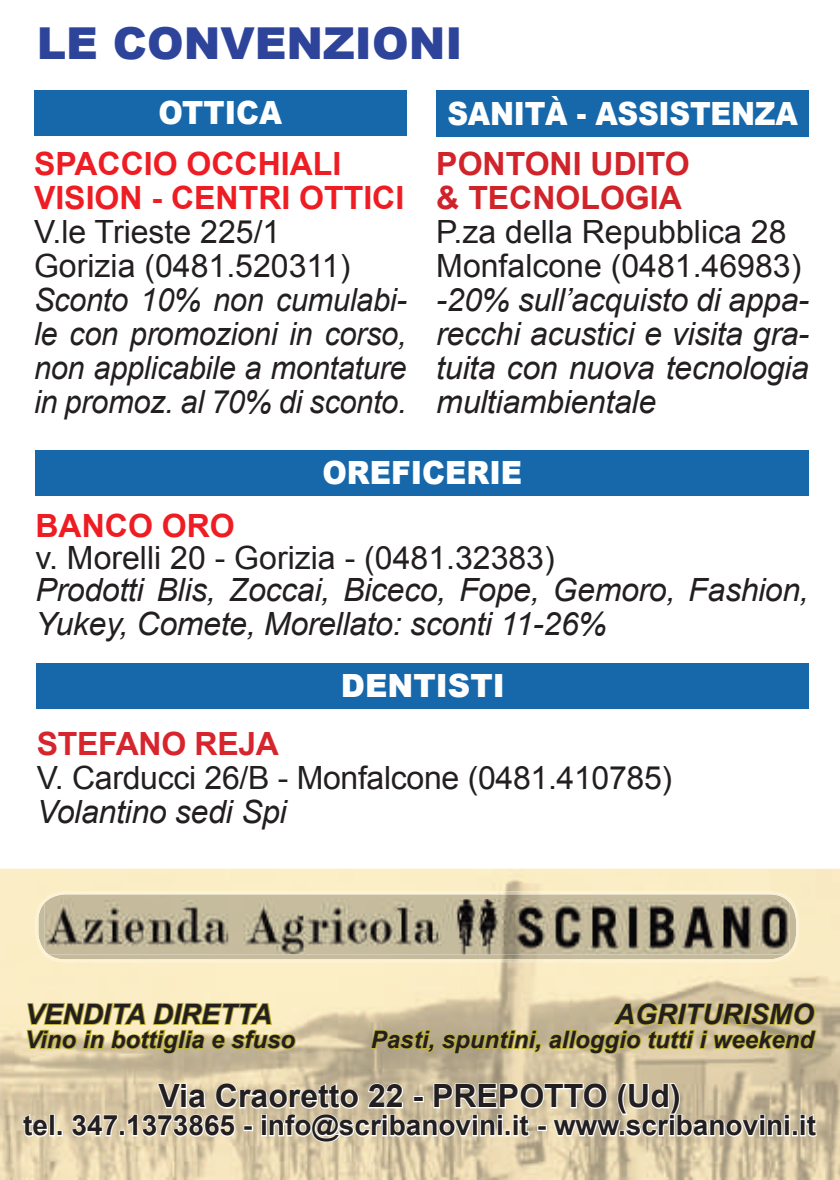
<style>
.page{position:relative;width:840px;height:1180px;background:#fff}
.page>*{position:absolute;margin:0;border:0;box-sizing:border-box;transform-origin:0 0}
.t1{font:900 44px "Arial";color:#2d449a}
.t2{font:italic 32px/34px "Arial";letter-spacing:-.01em;color:#231f20}
.t3{font:32px/34px "Arial";color:#231f20}
.t4{font:italic 32px/34px "Arial";letter-spacing:-.01em;color:#231f20;text-align:justify;scale:.96 1}
.t5{font:700 32px/34px "Arial";color:#ee1d23}
.t6{font:700 32px "Arial";color:#231f20}
.t7{font:700 32px/34px "Arial";color:#d1232a}
.t8{font:900 32px "Arial";color:#fff;scale:.9 1}
.t9{font:900 32px "Arial";color:#fff;scale:.92 1}
.t10{font:700 32px "Arial";letter-spacing:-.01em;color:#d7252e}
.t11{font:900 32px "Arial";color:#fff}
.t12{font:700 28px "Arial";color:#231f20}
.t13{font:italic 700 28px "Arial";color:#231f20}
.t14{font:italic 700 24px "Arial";color:#231f20}
</style>
<div class="page">
<div style="left:35px;top:450px;width:773px;height:45px;background:#1768aa"></div>
<div style="left:37px;top:663px;width:771px;height:45px;background:#1768aa"></div>
<div style="left:34px;top:90px;width:372px;height:45px;background:#1768aa"></div>
<div style="left:436px;top:90px;width:372px;height:47px;background:#1768aa"></div>
<img style="left:0;top:868px;width:839px;height:311px">
<svg style="left:25px;top:1001px;width:272px;height:62px;background:#dbcd8d"></svg>
<img style="left:35px;top:891px;width:763px;height:71px">
<svg style="left:369px;top:989px;width:448px;height:74px;background:#cdbf8c"></svg>
<svg style="left:22px;top:1112px;width:27px;height:26px"></svg>
<div style="left:49px;top:1114px;width:6px;height:22px;border:2px solid #fff"></div>
<svg style="left:57px;top:1130px;width:6px;height:6px"></svg>
<svg style="left:70px;top:1081px;width:747px;height:62px"></svg>
<h1 class="t1" style="left:37px;top:11px;width:427px">LE CONVENZIONI</h1>
<p class="t9" style="left:158px;top:89px;width:136px">OTTICA</p>
<p class="t5" style="left:34px;top:148px;width:371px">SPACCIO OCCHIALI<br>VISION - CENTRI OTTICI</p>
<p class="t3" style="left:34px;top:215px;width:318px">V.le Trieste 225/1<br>Gorizia (0481.520311)</p>
<p class="t4" style="left:34px;top:283px;width:389px">Sconto 10% non cumulabi&shy;le con promozioni in corso, non applicabile a montature in promoz. al 70% di sconto.</p>
<p class="t8" style="left:447px;top:90px;width:390px">SANITÀ - ASSISTENZA</p>
<p class="t7" style="left:436px;top:148px;width:255px">PONTONI UDITO &amp; TECNOLOGIA</p>
<p class="t3" style="left:436px;top:215px;width:366px">P.za della Repubblica 28<br>Monfalcone (0481.46983)</p>
<p class="t2" style="left:436px;top:283px;width:374px;text-align:justify">-20% sull’acquisto di appa&shy;recchi acustici e visita gra&shy;tuita con nuova tecnologia multiambientale</p>
<p class="t9" style="left:322px;top:449px;width:218px">OREFICERIE</p>
<p class="t5" style="left:35px;top:509px;width:201px">BANCO ORO</p>
<p class="t3" style="left:35px;top:540px;width:520px">v. Morelli 20 - Gorizia - (0481.32383)</p>
<p class="t2" style="left:35px;top:573px;width:774px">Prodotti Blis, Zoccai, Biceco, Fope, Gemoro, Fashion,<br>Yukey, Comete, Morellato: sconti 11-26%</p>
<p class="t11" style="left:341px;top:662px;width:165px">DENTISTI</p>
<p class="t10" style="left:37px;top:722px;width:243px">STEFANO REJA</p>
<p class="t3" style="left:37px;top:760px;width:636px">V. Carducci 26/B - Monfalcone (0481.410785)</p>
<p class="t2" style="left:37px;top:794px;width:251px">Volantino sedi Spi</p>
<p class="t13" style="left:614px;top:995px;width:201px">AGRITURISMO</p>
<p class="t14" style="left:371px;top:1023px;width:444px">Pasti, spuntini, alloggio tutti i weekend</p>
<p class="t6" style="left:158px;top:1074px;width:523px">Via Craoretto 22 - PREPOTTO (Ud)</p>
<p class="t12" style="left:23px;top:1106px;width:793px">tel. 347.1373865 - info@scribanovini.it - www.scribanovini.it</p>
<p class="t13" style="left:25px;top:995px;width:248px">VENDITA DIRETTA</p>
<p class="t14" style="left:25px;top:1023px;width:271px">Vino in bottiglia e sfuso</p>
</div>
